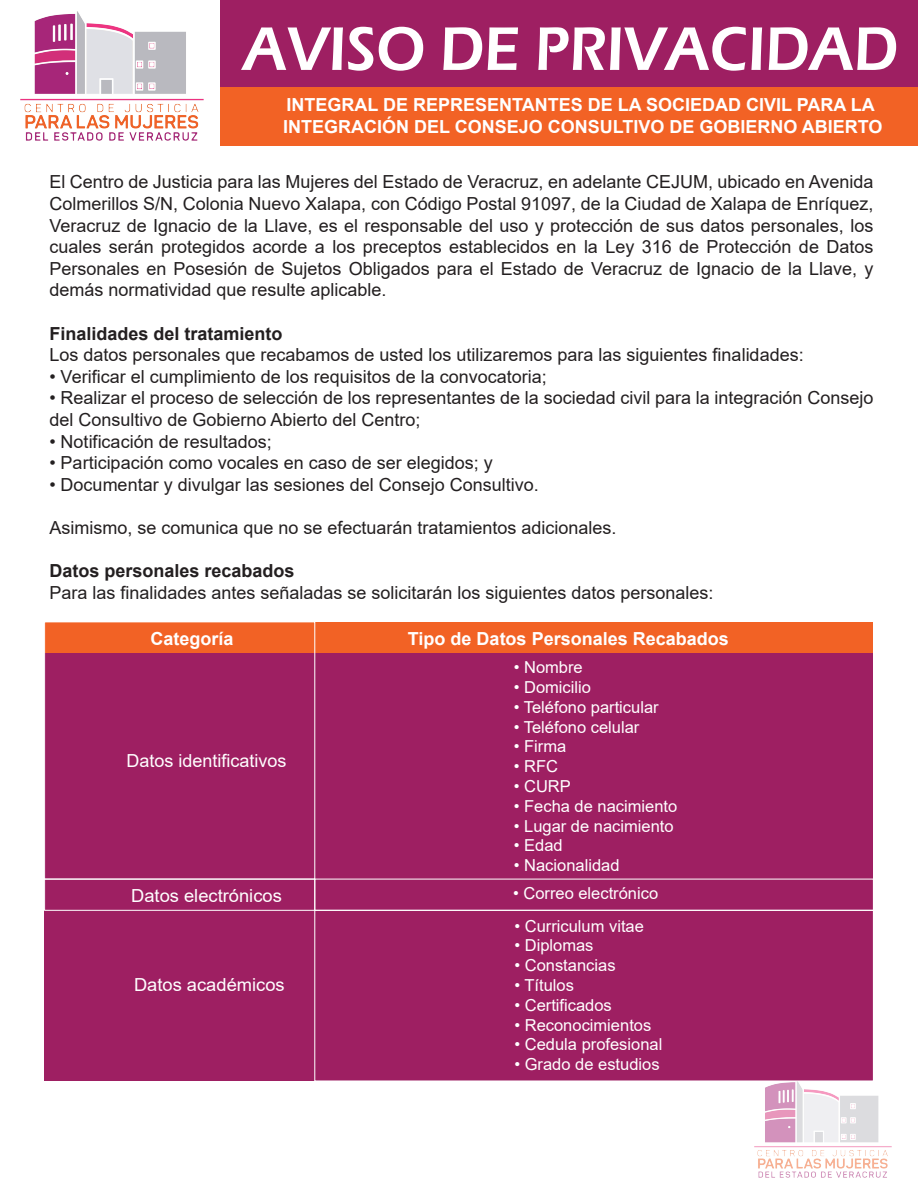
<style>
.page{position:relative;width:918px;height:1188px;background:#fff}
.page>*{position:absolute;margin:0;border:0;box-sizing:border-box;transform-origin:0 0}
.t1{font:600 63.75px "Eras ITC";color:#fff;scale:.92 1}
.t2{font:18px/21.6px "Arial";color:#231f20;text-align:justify}
.t3{font:700 18px/21.6px "Arial";color:#fff}
.t4{font:18px "Arial";color:#fff}
.t5{font:700 18px "Arial";color:#231f20}
.t6{font:16.5px "Arial";color:#fff}
</style>
<div class="page">
<div style="left:221px;top:0;width:697px;height:87px;background:#9e1f62"></div>
<img style="left:21px;top:12px;width:183px;height:128px">
<img style="left:754px;top:1081px;width:137px;height:96px">
<div style="left:221px;top:87px;width:697px;height:59px;background:#f26225"></div>
<div style="left:45px;top:653px;width:828px;height:428px;background:#9e1f62"></div>
<div style="left:45px;top:622px;width:828px;height:31px;background:#f26225"></div>
<div style="left:44px;top:879px;width:271px;height:31px;border:1px solid #fff"></div>
<div style="left:314px;top:910px;width:560px;height:171px;border:1px solid #fff"></div>
<h1 class="t1" style="left:243px;top:13px;width:714px">AVISO DE PRIVACIDAD</h1>
<p class="t3" style="left:283px;top:95px;width:601px">INTEGRAL DE REPRESENTANTES DE LA SOCIEDAD CIVIL PARA LA<br>INTEGRACIÓN DEL CONSEJO CONSULTIVO DE GOBIERNO ABIERTO</p>
<p class="t2" style="left:49px;top:171px;width:826px">El Centro de Justicia para las Mujeres del Estado de Veracruz, en adelante CEJUM, ubicado en Avenida Colmerillos S/N, Colonia Nuevo Xalapa, con Código Postal 91097, de la Ciudad de Xalapa de Enríquez, Veracruz de Ignacio de la Llave, es el responsable del uso y protección de sus datos personales, los cuales serán protegidos acorde a los preceptos establecidos en la Ley 316 de Protección de Datos Personales en Posesión de Sujetos Obligados para el Estado de Veracruz de Ignacio de la Llave, y demás normatividad que resulte aplicable.</p>
<p class="t5" style="left:49px;top:321px;width:235px">Finalidades del tratamiento</p>
<p class="t2" style="left:49px;top:344px;width:756px">Los datos personales que recabamos de usted los utilizaremos para las siguientes finalidades:</p>
<p class="t2" style="left:49px;top:366px;width:499px">• Verificar el cumplimiento de los requisitos de la convocatoria;</p>
<p class="t2" style="left:49px;top:387px;width:826px">• Realizar el proceso de selección de los representantes de la sociedad civil para la integración Consejo del Consultivo de Gobierno Abierto del Centro;</p>
<p class="t2" style="left:49px;top:430px;width:224px">• Notificación de resultados;</p>
<p class="t2" style="left:49px;top:452px;width:445px">• Participación como vocales en caso de ser elegidos; y</p>
<p class="t2" style="left:49px;top:474px;width:491px">• Documentar y divulgar las sesiones del Consejo Consultivo.</p>
<p class="t2" style="left:49px;top:517px;width:569px">Asimismo, se comunica que no se efectuarán tratamientos adicionales.</p>
<p class="t5" style="left:49px;top:558px;width:247px">Datos personales recabados</p>
<p class="t2" style="left:49px;top:582px;width:666px">Para las finalidades antes señaladas se solicitarán los siguientes datos personales:</p>
<p class="t3" style="left:150px;top:628px;width:85px">Categoría</p>
<p class="t3" style="left:408px;top:628px;width:322px">Tipo de Datos Personales Recabados</p>
<p class="t4" style="left:126px;top:748px;width:162px">Datos identificativos</p>
<p class="t6" style="left:514px;top:656px;width:71px">• Nombre</p>
<p class="t6" style="left:514px;top:676px;width:79px">• Domicilio</p>
<p class="t6" style="left:514px;top:696px;width:146px">• Teléfono particular</p>
<p class="t6" style="left:514px;top:715px;width:127px">• Teléfono celular</p>
<p class="t6" style="left:514px;top:735px;width:54px">• Firma</p>
<p class="t6" style="left:514px;top:755px;width:46px">• RFC</p>
<p class="t6" style="left:514px;top:775px;width:59px">• CURP</p>
<p class="t6" style="left:514px;top:795px;width:165px">• Fecha de nacimiento</p>
<p class="t6" style="left:514px;top:814px;width:161px">• Lugar de nacimiento</p>
<p class="t6" style="left:514px;top:834px;width:50px">• Edad</p>
<p class="t6" style="left:514px;top:854px;width:107px">• Nacionalidad</p>
<p class="t4" style="left:131px;top:884px;width:152px">Datos electrónicos</p>
<p class="t6" style="left:513px;top:882px;width:147px">• Correo electrónico</p>
<p class="t4" style="left:134px;top:973px;width:152px">Datos académicos</p>
<p class="t6" style="left:514px;top:914px;width:131px">• Curriculum vitae</p>
<p class="t6" style="left:514px;top:934px;width:81px">• Diplomas</p>
<p class="t6" style="left:514px;top:954px;width:103px">• Constancias</p>
<p class="t6" style="left:514px;top:974px;width:61px">• Títulos</p>
<p class="t6" style="left:514px;top:994px;width:99px">• Certificados</p>
<p class="t6" style="left:514px;top:1013px;width:138px">• Reconocimientos</p>
<p class="t6" style="left:514px;top:1033px;width:149px">• Cedula profesional</p>
<p class="t6" style="left:514px;top:1053px;width:147px">• Grado de estudios</p>
</div>
